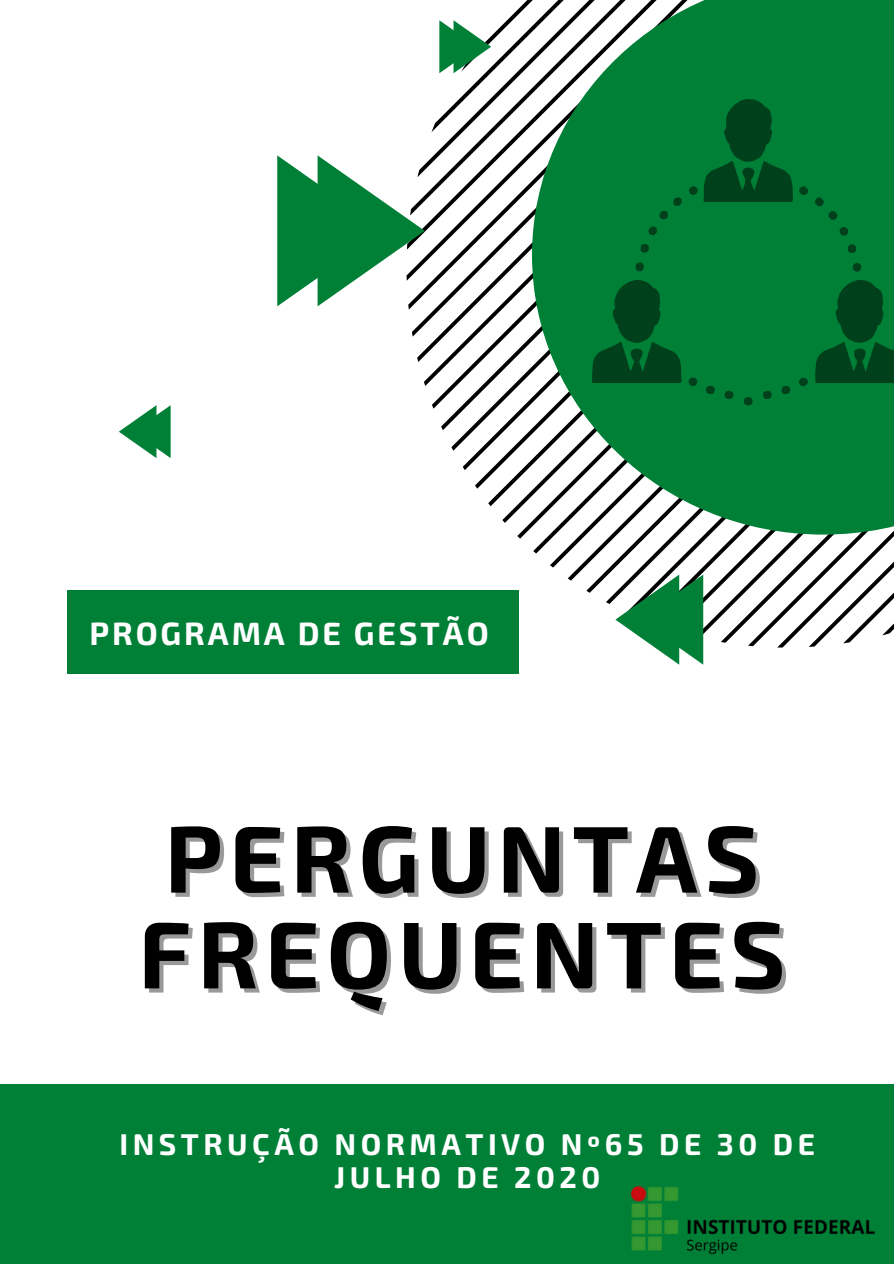
<style>
.page{position:relative;width:894px;height:1264px;background:#fff}
.page>*{position:absolute;margin:0;border:0;box-sizing:border-box;transform-origin:0 0}
.t1{font:700 94.65px/95.7px "Exo 2";letter-spacing:.07em;color:#000}
.t2{font:700 32.25px "Exo 2";letter-spacing:.09em;color:#fff}
.t3{font:700 30px/32.7px "Exo 2";letter-spacing:.15em;color:#fff;text-align:center}
</style>
<div class="page">
<div style="left:67px;top:590px;width:451px;height:83px;background:#008037"></div>
<svg style="left:462px;top:132px;width:13px;height:338px"></svg>
<svg style="left:475px;top:132px;width:13px;height:356px"></svg>
<svg style="left:488px;top:132px;width:14px;height:374px"></svg>
<svg style="left:502px;top:134px;width:15px;height:389px"></svg>
<svg style="left:517px;top:132px;width:15px;height:406px"></svg>
<svg style="left:695px;top:534px;width:25px;height:103px"></svg>
<svg style="left:720px;top:534px;width:27px;height:108px"></svg>
<svg style="left:747px;top:540px;width:14px;height:106px"></svg>
<svg style="left:532px;top:0;width:361px;height:534px;background:#238d50"></svg>
<div style="left:0;top:1084px;width:893px;height:179px;background:#008037"></div>
<svg style="left:277px;top:155px;width:147px;height:151px"></svg>
<svg style="left:120px;top:405px;width:50px;height:53px"></svg>
<svg style="left:615px;top:574px;width:88px;height:90px"></svg>
<svg style="left:431px;top:0;width:219px;height:132px"></svg>
<img style="left:630px;top:1186px;width:245px;height:68px">
<svg style="left:591px;top:280px;width:90px;height:103px;background:#005c27"></svg>
<svg style="left:635px;top:262px;width:9px;height:10px"></svg>
<svg style="left:838px;top:226px;width:10px;height:10px"></svg>
<svg style="left:705px;top:385px;width:9px;height:10px"></svg>
<svg style="left:743px;top:397px;width:9px;height:8px"></svg>
<svg style="left:640px;top:243px;width:9px;height:10px"></svg>
<svg style="left:814px;top:197px;width:23px;height:23px"></svg>
<svg style="left:659px;top:197px;width:23px;height:23px"></svg>
<svg style="left:688px;top:99px;width:120px;height:103px;background:#00652b"></svg>
<svg style="left:723px;top:390px;width:10px;height:9px"></svg>
<svg style="left:648px;top:226px;width:9px;height:10px"></svg>
<svg style="left:761px;top:244px;width:132px;height:403px"></svg>
<svg style="left:687px;top:377px;width:10px;height:9px"></svg>
<p class="t2" style="left:89px;top:612px;width:400px">PROGRAMA DE GESTÃO</p>
<p class="t1" style="left:138px;top:806px;width:648px">PERGUNTAS<br>FREQUENTES</p>
<p class="t3" style="left:119px;top:1126px;width:697px">INSTRUÇÃO NORMATIVO Nº65 DE 30 DE<br>JULHO DE 2020</p>
</div>
